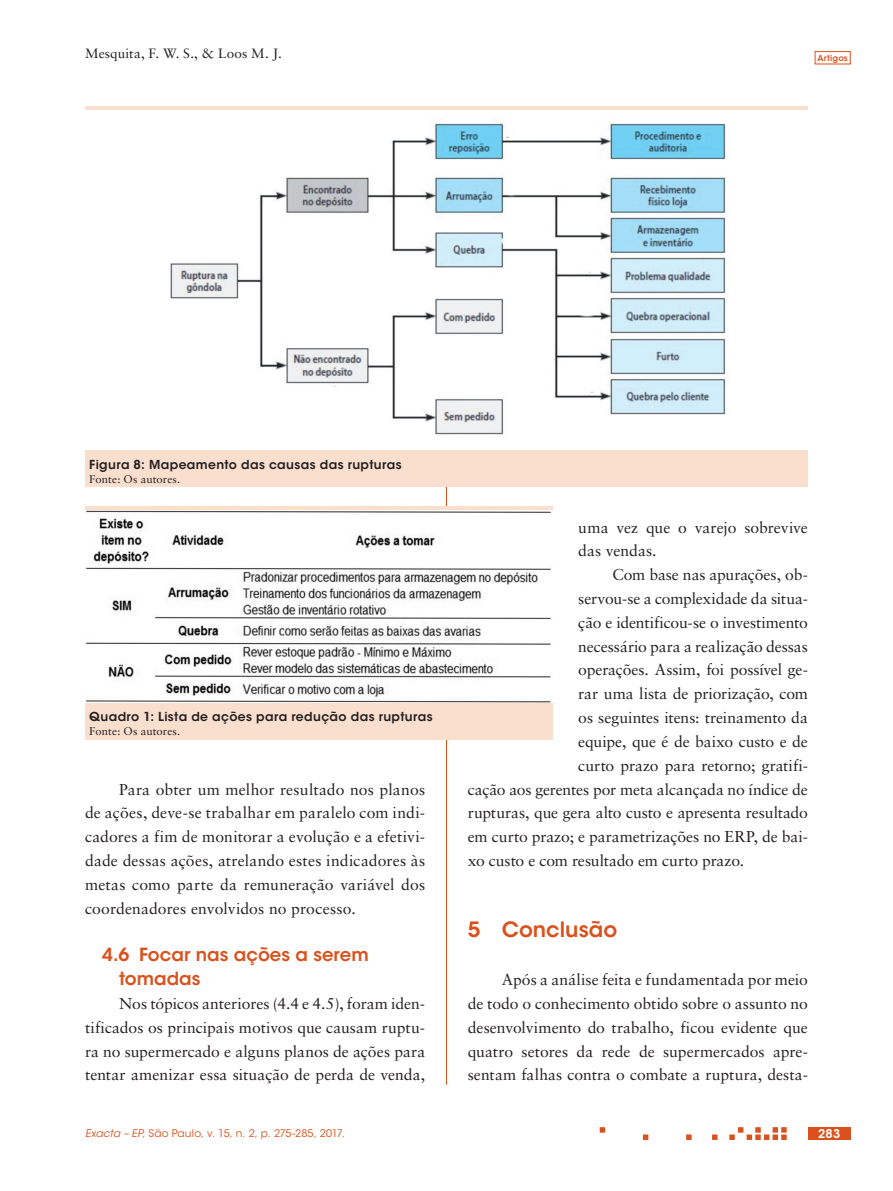
<style>
.page{position:relative;width:893px;height:1191px;background:#fff}
.page>*{position:absolute;margin:0;border:0;box-sizing:border-box;transform-origin:0 0}
.ex_Subtitulo{font:600 21px "ITC Avant Garde Std";color:#da511d}
.ex_Subtitulo_2{font:600 18px/23.9px "ITC Avant Garde Std";color:#da511d}
.ex_Normal{font:15.75px/23.9px "Sabon LT Std";letter-spacing:-.005em;color:#231f20;text-align:justify}
.t1{font:13.5px "Sabon LT Std";letter-spacing:.015em;color:#231f20}
.ex_Tabela_-_titulo{font:600 12.3px "ITC Avant Garde Std";letter-spacing:.03em;color:#231f20}
.t2{font:600 12px "ITC Avant Garde Std";color:#fff}
.ex_Tabela_-_nota{font:11.25px "Sabon LT Std";letter-spacing:.01em;color:#231f20}
.t3{font:10.5px "ITC Avant Garde Std";letter-spacing:.015em;color:#da511d}
.t4{font:600 8.25px "ITC Avant Garde Std";letter-spacing:.025em;color:#da511d}
.s1{font-style:italic}
</style>
<div class="page">
<hr style="left:446px;top:106px;width:1px;height:978px;background:#da511d">
<svg style="left:600px;top:1127px;width:187px;height:13px"></svg>
<div style="left:815px;top:51px;width:35px;height:13px;border:1px solid #da511d"></div>
<div style="left:808px;top:1127px;width:42px;height:13px;background:#da511d"></div>
<div style="left:85px;top:106px;width:723px;height:381px;background:#fadfce"></div>
<div style="left:85px;top:111px;width:723px;height:339px;background:#fff"></div>
<img style="left:170px;top:122px;width:556px;height:313px">
<div style="left:85px;top:506px;width:468px;height:233px;background:#fadfce"></div>
<img style="left:85px;top:510px;width:468px;height:192px">
<p class="t1" style="left:85px;top:45px;width:198px">Mesquita, F. W. S., &amp; Loos M. J.</p>
<p class="t4" style="left:817px;top:53px;width:32px">Artigos</p>
<p class="ex_Tabela_-_titulo" style="left:89px;top:457px;width:314px">Figura 8: Mapeamento das causas das rupturas</p>
<p class="ex_Tabela_-_nota" style="left:89px;top:472px;width:93px">Fonte: Os autores.</p>
<p class="ex_Tabela_-_titulo" style="left:89px;top:709px;width:345px">Quadro 1: Lista de ações para redução das rupturas</p>
<p class="ex_Tabela_-_nota" style="left:89px;top:724px;width:93px">Fonte: Os autores.</p>
<p class="ex_Normal" style="left:85px;top:777px;width:342px;text-indent:34px">Para obter um melhor resultado nos planos de ações, deve-se trabalhar em paralelo com indi&shy;cadores a fim de monitorar a evolução e a efetivi&shy;dade dessas ações, atrelando estes indicadores às metas como parte da remuneração variável dos coordenadores envolvidos no processo.</p>
<p class="ex_Subtitulo_2" style="left:119px;top:942px;width:251px;text-indent:-17px">4.6 Focar nas ações a serem tomadas</p>
<p class="ex_Normal" style="left:85px;top:991px;width:342px;text-indent:34px">Nos tópicos anteriores (4.4 e 4.5), foram iden&shy;tificados os principais motivos que causam ruptu&shy;ra no supermercado e alguns planos de ações para tentar amenizar essa situação de perda de venda,</p>
<p class="ex_Normal" style="left:578px;top:515px;width:231px">uma vez que o varejo sobrevive das vendas.</p>
<p class="ex_Normal" style="left:612px;top:562px;width:197px">Com base nas apurações, ob-</p>
<p class="ex_Normal" style="left:578px;top:586px;width:231px">servou-se a complexidade da situa-</p>
<p class="ex_Normal" style="left:578px;top:610px;width:231px">ção e identificou-se o investimento</p>
<p class="ex_Normal" style="left:578px;top:634px;width:231px">necessário para a realização dessas</p>
<p class="ex_Normal" style="left:578px;top:658px;width:231px">operações. Assim, foi possível ge-</p>
<p class="ex_Normal" style="left:578px;top:681px;width:231px">rar uma lista de priorização, com</p>
<p class="ex_Normal" style="left:578px;top:705px;width:231px">os seguintes itens: treinamento da</p>
<p class="ex_Normal" style="left:578px;top:729px;width:231px">equipe, que é de baixo custo e de</p>
<p class="ex_Normal" style="left:578px;top:753px;width:231px">curto prazo para retorno; gratifi-</p>
<p class="ex_Normal" style="left:468px;top:777px;width:342px">cação aos gerentes por meta alcançada no índice de</p>
<p class="ex_Normal" style="left:468px;top:801px;width:342px">rupturas, que gera alto custo e apresenta resultado</p>
<p class="ex_Normal" style="left:468px;top:824px;width:342px">em curto prazo; e parametrizações no ERP, de bai-</p>
<p class="ex_Normal" style="left:468px;top:848px;width:278px">xo custo e com resultado em curto prazo.</p>
<p class="ex_Subtitulo" style="left:468px;top:916px;width:151px">5 Conclusão</p>
<p class="ex_Normal" style="left:468px;top:967px;width:342px;text-indent:34px">Após a análise feita e fundamentada por meio de todo o conhecimento obtido sobre o assunto no desenvolvimento do trabalho, ficou evidente que quatro setores da rede de supermercados apre&shy;sentam falhas contra o combate a ruptura, desta-</p>
<p class="t3" style="left:85px;top:1127px;width:261px"><span class="s1">Exacta – EP</span>, São Paulo, v. 15, n. 2, p. 275-285, 2017.</p>
<p class="t2" style="left:818px;top:1126px;width:24px">283</p>
</div>
